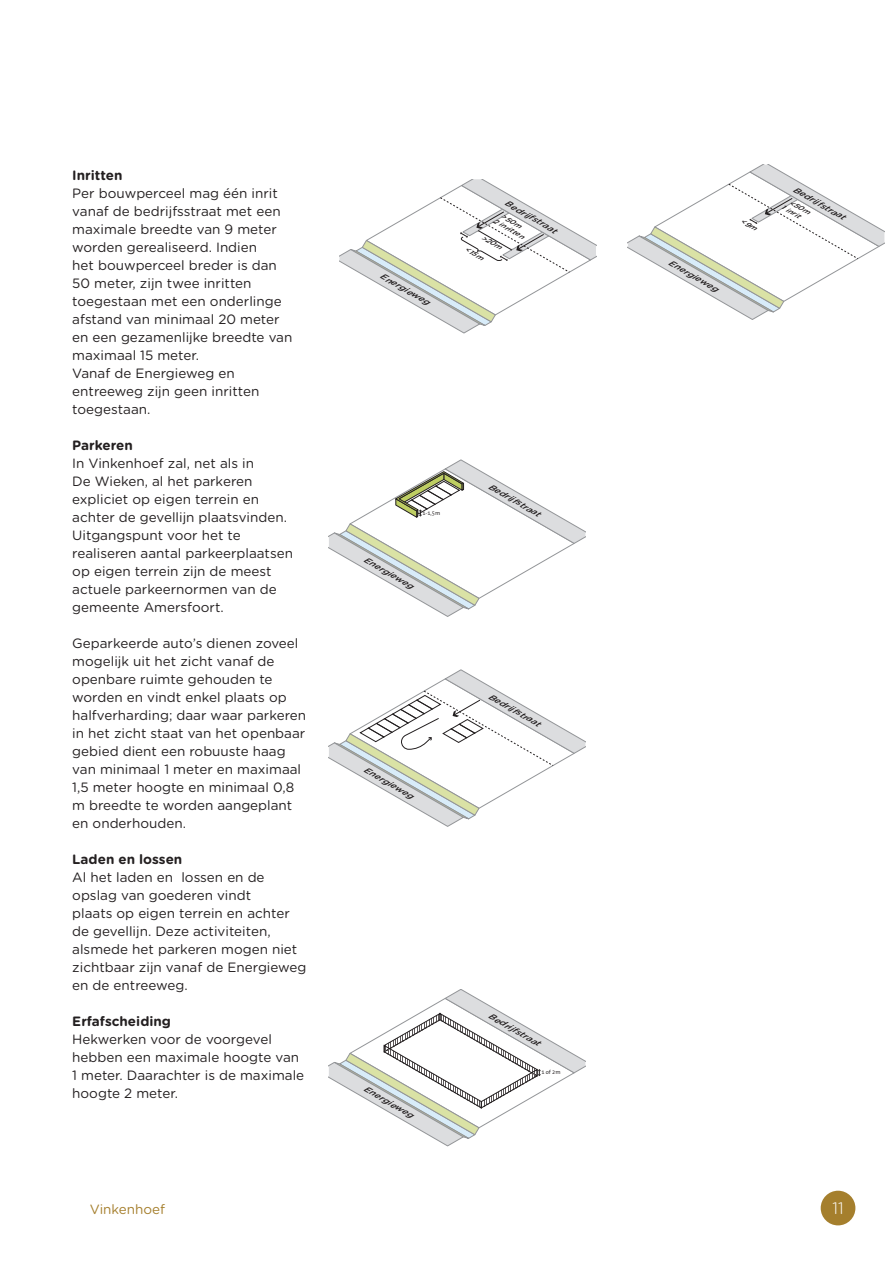
<style>
.page{position:relative;width:893px;height:1263px;background:#fff}
.page>*{position:absolute;margin:0;border:0;box-sizing:border-box;transform-origin:0 0}
.t1{font:300 16.65px "Gotham Rounded";color:#fff}
.Standaard{font:13.5px/18px "Gotham Rounded";color:#231f20}
.t2{font:700 13.5px "Gotham Rounded";color:#231f20}
.t3{font:13.5px "Gotham Rounded";color:#a57f2d}
.t4{font:italic 500 8.1px "Gotham Rounded";color:#231f20;scale:1.15 1}
.t5{font:italic 500 6.6px/7.9px "Gotham Rounded";color:#231f20;scale:1.15 1}
.t6{font:5.7px "The Mix Office";color:#231f20}
</style>
<div class="page">
<svg style="left:329px;top:460px;width:256px;height:157px"></svg>
<svg style="left:339px;top:179px;width:257px;height:154px"></svg>
<svg style="left:329px;top:669px;width:256px;height:158px"></svg>
<svg style="left:329px;top:989px;width:256px;height:157px"></svg>
<div style="left:821px;top:1191px;width:34px;height:34px;background:#a57f2d;border-radius:50%"></div>
<svg style="left:628px;top:165px;width:256px;height:155px"></svg>
<p class="t2" style="left:72px;top:165px;width:52px">Inritten</p>
<p class="Standaard" style="left:72px;top:184px;width:222px">Per bouwperceel mag één inrit vanaf de bedrijfsstraat met een maximale breedte van 9 meter worden gerealiseerd. Indien<br>het bouwperceel breder is dan<br>50 meter, zijn twee inritten toegestaan met een onderlinge afstand van minimaal 20 meter en een gezamenlijke breedte van maximaal 15 meter.</p>
<p class="Standaard" style="left:72px;top:364px;width:189px">Vanaf de Energieweg en entreeweg zijn geen inritten toegestaan.</p>
<p class="t2" style="left:72px;top:435px;width:62px">Parkeren</p>
<p class="Standaard" style="left:72px;top:454px;width:222px">In Vinkenhoef zal, net als in<br>De Wieken, al het parkeren expliciet op eigen terrein en achter de gevellijn plaatsvinden.<br>Uitgangspunt voor het te realiseren aantal parkeerplaatsen op eigen terrein zijn de meest actuele parkeernormen van de gemeente Amersfoort.</p>
<p class="Standaard" style="left:72px;top:634px;width:235px">Geparkeerde auto’s dienen zoveel mogelijk uit het zicht vanaf de openbare ruimte gehouden te worden en vindt enkel plaats op halfverharding; daar waar parkeren in het zicht staat van het openbaar gebied dient een robuuste haag van minimaal 1 meter en maximaal<br>1,5 meter hoogte en minimaal 0,8 m breedte te worden aangeplant en onderhouden.</p>
<p class="t2" style="left:72px;top:849px;width:112px">Laden en lossen</p>
<p class="Standaard" style="left:72px;top:868px;width:236px">Al het laden en lossen en de opslag van goederen vindt<br>plaats op eigen terrein en achter de gevellijn. Deze activiteiten, alsmede het parkeren mogen niet zichtbaar zijn vanaf de Energieweg en de entreeweg.</p>
<p class="t2" style="left:72px;top:1011px;width:100px">Erfafscheiding</p>
<p class="Standaard" style="left:72px;top:1030px;width:233px">Hekwerken voor de voorgevel hebben een maximale hoogte van<br>1 meter. Daarachter is de maximale hoogte 2 meter.</p>
<p class="t4" style="left:383px;top:270px;width:50px;rotate:30deg">Energieweg</p>
<p class="t4" style="left:508px;top:197px;width:52px;rotate:30deg">Bedrijfstraat</p>
<p class="t5" style="left:499px;top:209px;width:32px;text-align:center;rotate:30deg">&gt;50m<br>2 inritten</p>
<p class="t5" style="left:484px;top:233px;width:21px;rotate:30deg">&gt;20m</p>
<p class="t5" style="left:467px;top:244px;width:19px;rotate:30deg">&lt;15m</p>
<p class="t6" style="left:422px;top:509px;width:19px">1-1,5m</p>
<p class="t4" style="left:367px;top:553px;width:50px;rotate:30deg">Energieweg</p>
<p class="t4" style="left:367px;top:763px;width:50px;rotate:30deg">Energieweg</p>
<p class="t4" style="left:492px;top:480px;width:52px;rotate:30deg">Bedrijfstraat</p>
<p class="t4" style="left:492px;top:690px;width:52px;rotate:30deg">Bedrijfstraat</p>
<p class="t4" style="left:367px;top:1083px;width:50px;rotate:30deg">Energieweg</p>
<p class="t4" style="left:492px;top:1010px;width:52px;rotate:30deg">Bedrijfstraat</p>
<p class="t6" style="left:541px;top:1069px;width:21px">1 of 2m</p>
<p class="t4" style="left:672px;top:256px;width:50px;rotate:30deg">Energieweg</p>
<p class="t4" style="left:796px;top:183px;width:52px;rotate:30deg">Bedrijfstraat</p>
<p class="t5" style="left:788px;top:196px;width:25px;text-indent:5px;rotate:30deg">&lt;50m<br>1 inrit</p>
<p class="t3" style="left:90px;top:1200px;width:77px">Vinkenhoef</p>
<p class="t1" style="left:832px;top:1197px;width:13px">11</p>
</div>
